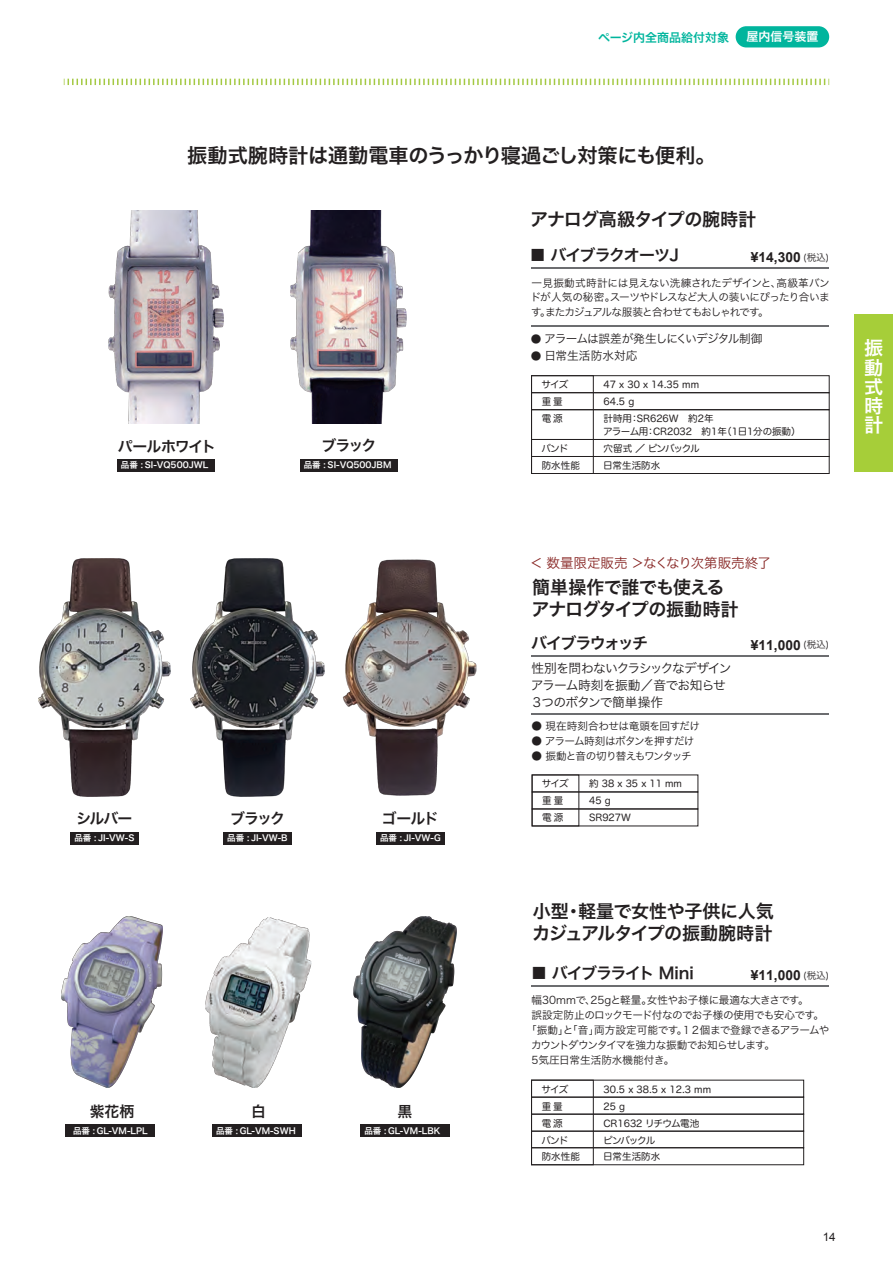
<style>
.page{position:relative;width:893px;height:1263px;background:#fff}
.page>*{position:absolute;margin:0;border:0;box-sizing:border-box;transform-origin:0 0}
.t1{font:20.25px "Hira Kaku Pro W6";letter-spacing:-.015em;color:#231f20}
.t2{font:19.2px/19.2px "Hira Kaku Pro W6";color:#fff;text-align:justify}
.t3{font:18px/21.8px "Hira Kaku Pro W6";letter-spacing:-.035em;color:#231f20}
.t4{font:15.9px "Hira Kaku Pro W6";letter-spacing:-.07em;color:#231f20}
.t5{font:15.9px "Hira Kaku Pro W6";letter-spacing:-.1em;color:#231f20}
.t6{font:14.85px "Hira Kaku Pro W6";letter-spacing:-.055em;color:#231f20}
.t7{font:700 13.8px "Arial";color:#231f20}
.t8{font:13.5px "Hira Kaku Pro W3";color:#872523}
.t9{font:12.75px/17px "Hira Kaku Pro W3";letter-spacing:-.065em;color:#231f20}
.t10{font:12px "Hira Kaku Pro W6";color:#00b59d}
.t11{font:12px "Hira Kaku Pro W6";color:#fff}
.t12{font:11.7px "Hira Kaku Pro W3";letter-spacing:-.065em;color:#231f20}
.t13{font:11.7px "Hira Kaku Pro W3";color:#231f20}
.t14{font:11.7px "Arial";color:#231f20}
.t15{font:10.65px/14.9px "Hira Kaku Pro W3";letter-spacing:-.055em;color:#231f20;text-align:justify}
.t16{font:10.65px "Hira Kaku Pro W3";letter-spacing:-.03em;color:#231f20}
.t17{font:10.65px "Hira Kaku Pro W3";letter-spacing:-.09em;color:#231f20}
.t18{font:10.65px "Hira Kaku Pro W3";letter-spacing:-.035em;color:#231f20}
.t19{font:10.65px "Hira Kaku Pro W3";letter-spacing:-.085em;color:#231f20}
.t20{font:10.65px "Hira Kaku Pro W3";color:#231f20}
.t21{font:9.6px/17px "Hira Maru Pro W4";color:#231f20}
.t22{font:9.6px "Hira Maru Pro W4";letter-spacing:-.105em;color:#231f20}
.t23{font:8.55px "Hira Kaku Pro W6";color:#fff}
.s1{font-family:"Hira Kaku Pro W3";font-weight:400;font-size:9.6px}
.s2{font-size:10.65px}
</style>
<div class="page">
<div style="left:117px;top:459px;width:98px;height:13px;background:#231f20"></div>
<img style="left:109px;top:211px;width:114px;height:212px">
<div style="left:300px;top:459px;width:98px;height:13px;background:#231f20"></div>
<img style="left:291px;top:211px;width:116px;height:212px">
<hr style="left:531px;top:655px;width:298px;height:1px;background:#6c6d70">
<hr style="left:531px;top:713px;width:298px;height:2px;background:#6c6d70">
<div style="left:532px;top:792px;width:166px;height:17px;border:1px solid #231f20"></div>
<div style="left:532px;top:775px;width:166px;height:17px;border:1px solid #231f20"></div>
<hr style="left:531px;top:985px;width:298px;height:2px;background:#6c6d70">
<div style="left:531px;top:1097px;width:273px;height:17px;border:1px solid #231f20"></div>
<div style="left:531px;top:1131px;width:273px;height:17px;border:1px solid #231f20"></div>
<div style="left:531px;top:1147px;width:273px;height:18px;border:1px solid #231f20"></div>
<div style="left:531px;top:1114px;width:273px;height:17px;border:1px solid #231f20"></div>
<hr style="left:531px;top:268px;width:298px;height:1px;background:#6c6d70">
<div style="left:531px;top:456px;width:298px;height:18px;border:1px solid #231f20"></div>
<div style="left:531px;top:375px;width:298px;height:18px;border:1px solid #231f20"></div>
<div style="left:531px;top:409px;width:298px;height:31px;border:1px solid #231f20"></div>
<hr style="left:531px;top:325px;width:298px;height:1px;background:#6c6d70">
<div style="left:71px;top:832px;width:68px;height:12px;background:#231f20"></div>
<div style="left:223px;top:832px;width:68px;height:12px;background:#231f20"></div>
<div style="left:376px;top:832px;width:68px;height:12px;background:#231f20"></div>
<img style="left:191px;top:558px;width:133px;height:239px">
<img style="left:342px;top:559px;width:135px;height:237px">
<img style="left:38px;top:558px;width:133px;height:239px">
<div style="left:360px;top:1124px;width:90px;height:13px;background:#231f20"></div>
<img style="left:353px;top:917px;width:104px;height:170px">
<div style="left:66px;top:1124px;width:89px;height:13px;background:#231f20"></div>
<img style="left:61px;top:917px;width:102px;height:170px">
<div style="left:212px;top:1124px;width:89px;height:13px;background:#231f20"></div>
<img style="left:206px;top:917px;width:105px;height:170px">
<svg style="left:64px;top:79px;width:765px;height:6px"></svg>
<div style="left:855px;top:315px;width:38px;height:157px;background:#a6ce39"></div>
<div style="left:736px;top:26px;width:93px;height:21px;background:#00b59d;border-radius:11px"></div>
<p class="t10" style="left:598px;top:26px;width:132px">ページ内全商品給付対象</p>
<p class="t11" style="left:747px;top:26px;width:73px">屋内信号装置</p>
<h1 class="t1" style="left:187px;top:137px;width:530px">振動式腕時計は通勤電車のうっかり寝過ごし対策にも便利。</h1>
<h3 class="t3" style="left:530px;top:208px;width:228px">アナログ高級タイプの腕時計</h3>
<h3 class="t4" style="left:530px;top:241px;width:151px">■ バイブラクオーツJ</h3>
<p class="t7" style="left:751px;top:248px;width:80px">¥14,300 <span class="s1">(税込)</span></p>
<p class="t15" style="left:530px;top:274px;width:301px">一見振動式時計には見えない洗練されたデザインと、高級革バンドが人気の秘密。スーツやドレスなど大人の装いにぴったり合います。またカジュアルな服装と合わせてもおしゃれです。</p>
<p class="t12" style="left:531px;top:328px;width:233px"><span class="s2">●</span> アラームは誤差が発生しにくいデジタル制御</p>
<p class="t13" style="left:531px;top:345px;width:108px"><span class="s2">●</span> 日常生活防水対応</p>
<h3 class="t6" style="left:118px;top:433px;width:100px">パールホワイト</h3>
<p class="t23" style="left:121px;top:457px;width:89px">品番 : SI-VQ500JWL</p>
<h3 class="t6" style="left:321px;top:432px;width:56px">ブラック</h3>
<p class="t23" style="left:304px;top:457px;width:89px">品番 : SI-VQ500JBM</p>
<p class="t21" style="left:541px;top:375px;width:28px">サイズ重量</p>
<p class="t21" style="left:542px;top:409px;width:23px">電源</p>
<p class="t21" style="left:603px;top:375px;width:97px">47 x 30 x 14.35 mm</p>
<p class="t21" style="left:603px;top:412px;width:199px;line-height:12.8px">計時用：SR626W　約2年<br>アラーム用：CR2032　約1年（1日1分の振動）</p>
<p class="t21" style="left:603px;top:392px;width:32px">64.5 g</p>
<p class="t21" style="left:541px;top:439px;width:28px">バンド</p>
<p class="t22" style="left:603px;top:440px;width:98px">穴留式 ／ ピンバックル</p>
<p class="t21" style="left:542px;top:456px;width:40px">防水性能</p>
<p class="t21" style="left:603px;top:456px;width:59px">日常生活防水</p>
<h2 class="t2" style="left:864px;top:338px;width:20px">振動式時計</h2>
<p class="t8" style="left:530px;top:551px;width:243px">＜ 数量限定販売 ＞なくなり次第販売終了</p>
<h3 class="t3" style="left:531px;top:575px;width:209px">簡単操作で誰でも使えるアナログタイプの振動時計</h3>
<h3 class="t5" style="left:531px;top:629px;width:118px">バイブラウォッチ</h3>
<p class="t9" style="left:530px;top:659px;width:203px">性別を問わないクラシックなデザインアラーム時刻を振動／音でお知らせ<br>３つのボタンで簡単操作</p>
<p class="t7" style="left:751px;top:636px;width:80px">¥11,000 <span class="s1">(税込)</span></p>
<p class="t18" style="left:531px;top:717px;width:170px">● 現在時刻合わせは竜頭を回すだけ</p>
<p class="t15" style="left:531px;top:733px;width:165px">● アラーム時刻はボタンを押すだけ</p>
<p class="t19" style="left:531px;top:747px;width:162px">● 振動と音の切り替えもワンタッチ</p>
<h3 class="t6" style="left:76px;top:805px;width:58px">シルバー</h3>
<h3 class="t6" style="left:230px;top:805px;width:56px">ブラック</h3>
<h3 class="t6" style="left:382px;top:805px;width:59px">ゴールド</h3>
<p class="t21" style="left:542px;top:775px;width:28px">サイズ重量</p>
<p class="t21" style="left:542px;top:809px;width:23px">電源</p>
<p class="t21" style="left:589px;top:775px;width:94px">約 38 x 35 x 11 mm</p>
<p class="t21" style="left:589px;top:809px;width:43px">SR927W</p>
<p class="t21" style="left:589px;top:792px;width:23px">45 g</p>
<p class="t23" style="left:74px;top:830px;width:62px">品番 : JI-VW-S</p>
<p class="t23" style="left:227px;top:830px;width:62px">品番 : JI-VW-B</p>
<p class="t23" style="left:380px;top:830px;width:62px">品番 : JI-VW-G</p>
<h3 class="t3" style="left:532px;top:899px;width:243px">小型・軽量で女性や子供に人気カジュアルタイプの振動腕時計</h3>
<h3 class="t6" style="left:90px;top:1098px;width:46px">紫花柄</h3>
<p class="t23" style="left:73px;top:1123px;width:76px">品番 : GL-VM-LPL</p>
<h3 class="t6" style="left:251px;top:1098px;width:16px">白</h3>
<p class="t23" style="left:216px;top:1123px;width:81px">品番 : GL-VM-SWH</p>
<h3 class="t6" style="left:398px;top:1098px;width:16px">黒</h3>
<p class="t23" style="left:364px;top:1123px;width:78px">品番 : GL-VM-LBK</p>
<h3 class="t4" style="left:531px;top:959px;width:164px">■ バイブラライト Mini</h3>
<p class="t7" style="left:751px;top:966px;width:80px">¥11,000 <span class="s1">(税込)</span></p>
<p class="t16" style="left:531px;top:991px;width:279px">幅30mmで、25gと軽量。女性やお子様に最適な大きさです。</p>
<p class="t15" style="left:531px;top:1007px;width:294px">誤設定防止のロックモード付なのでお子様の使用でも安心です。</p>
<p class="t15" style="left:526px;top:1022px;width:305px">「振動」と「音」両方設定可能です。１２個まで登録できるアラームや</p>
<p class="t17" style="left:531px;top:1036px;width:246px">カウントダウンタイマを強力な振動でお知らせします。</p>
<p class="t20" style="left:531px;top:1050px;width:145px">5気圧日常生活防水機能付き。</p>
<p class="t21" style="left:541px;top:1080px;width:28px">サイズ重量</p>
<p class="t21" style="left:603px;top:1080px;width:109px">30.5 x 38.5 x 12.3 mm</p>
<p class="t21" style="left:603px;top:1114px;width:97px">CR1632 リチウム電池</p>
<p class="t21" style="left:603px;top:1097px;width:23px">25 g</p>
<p class="t21" style="left:542px;top:1114px;width:23px">電源</p>
<p class="t21" style="left:541px;top:1131px;width:28px">バンド</p>
<p class="t21" style="left:603px;top:1131px;width:54px">ピンバックル</p>
<p class="t21" style="left:542px;top:1147px;width:40px">防水性能</p>
<p class="t21" style="left:603px;top:1147px;width:59px">日常生活防水</p>
<p class="t14" style="left:823px;top:1229px;width:15px">14</p>
</div>
